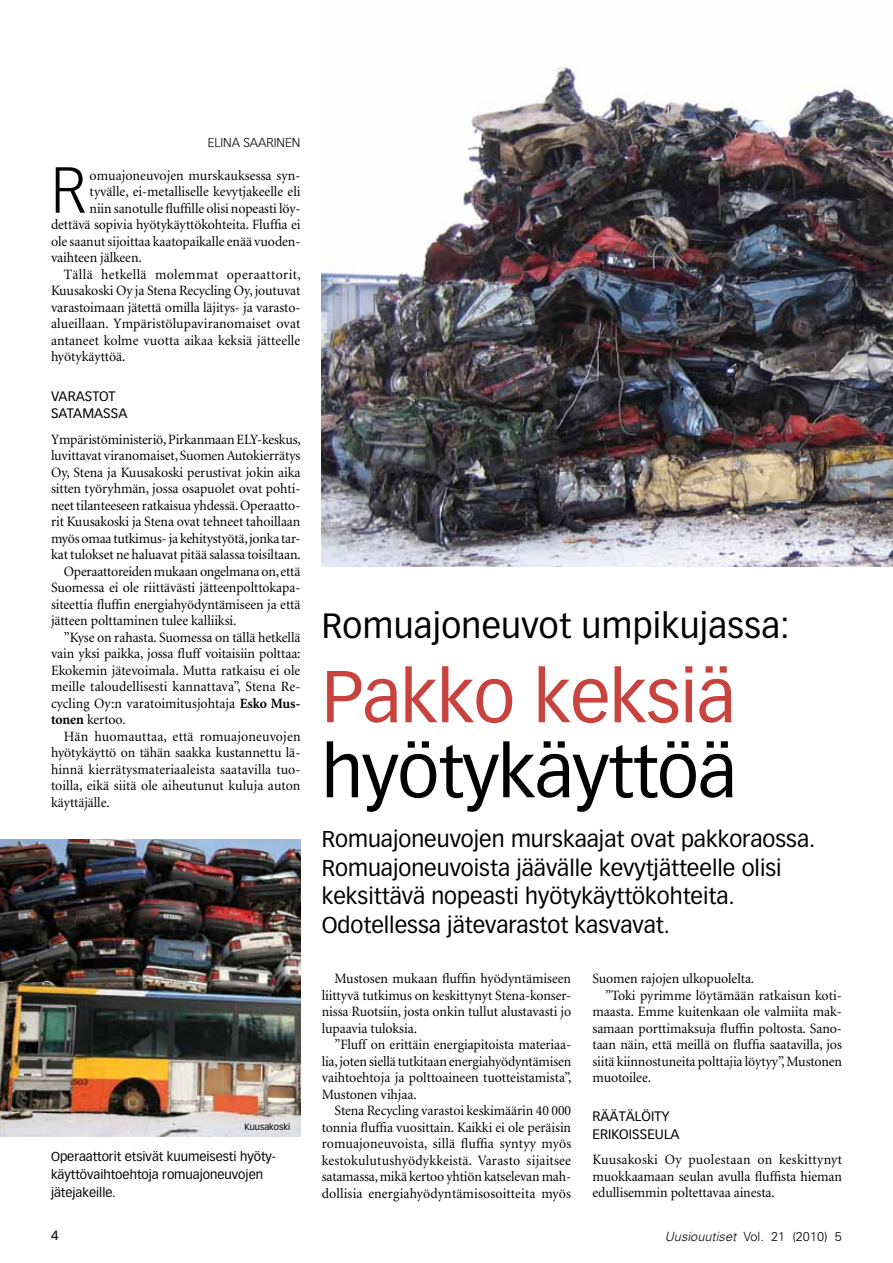
<style>
.page{position:relative;width:893px;height:1263px;background:#fff}
.page>*{position:absolute;margin:0;border:0;box-sizing:border-box;transform-origin:0 0}
.t1{font:72px "Vectora LH";letter-spacing:-.01em;color:#000}
.t2{font:72px "Vectora LH";letter-spacing:-.01em;color:#c8433e}
.t3{font:300 63.75px "Vectora LH";color:#000}
.t4{font:34.5px "Vectora LH";letter-spacing:.01em;color:#000}
.t5{font:22.5px/28.5px "Vectora LH";color:#000}
.t6{font:14.25px/16.5px "Minion";letter-spacing:-.005em;color:#000;text-align:justify}
.t7{font:14.25px "Minion";letter-spacing:.025em;color:#000}
.t8{font:14.25px "Minion";letter-spacing:.015em;color:#000}
.t9{font:13.5px/18px "Vectora LH";letter-spacing:.135em;color:#000}
.t10{font:13.5px "Univers";color:#000}
.t11{font:12.75px/18px "Vectora LH";color:#000}
.t12{font:300 12.75px "Univers";color:#000}
.t13{font:300 12.75px "Vectora LH";color:#000}
.t14{font:9px "Vectora LH";color:#000}
.s1{font-weight:700}
.s2{font-style:italic}
</style>
<div class="page">
<img style="left:322px;top:67px;width:571px;height:499px">
<img style="left:0;top:839px;width:300px;height:298px">
<p class="t13" style="left:208px;top:135px;width:94px">ELINA SAARINEN</p>
<h2 class="t3" style="left:51px;top:153px;width:31px">R</h2>
<p class="t6" style="left:90px;top:167px;width:212px">omuajoneuvojen murskauksessa syn-</p>
<p class="t6" style="left:90px;top:184px;width:212px">tyvälle, ei-metalliselle kevytjakeelle eli</p>
<p class="t6" style="left:90px;top:200px;width:212px">niin sanotulle fluffille olisi nopeasti löy-</p>
<p class="t6" style="left:51px;top:217px;width:251px">dettävä sopivia hyötykäyttökohteita. Fluffia ei</p>
<p class="t6" style="left:51px;top:233px;width:251px">ole saanut sijoittaa kaatopaikalle enää vuoden-</p>
<p class="t6" style="left:51px;top:250px;width:92px">vaihteen jälkeen.</p>
<p class="t7" style="left:64px;top:267px;width:239px">Tällä hetkellä molemmat operaattorit,</p>
<p class="t6" style="left:51px;top:283px;width:251px">Kuusakoski Oy ja Stena Recycling Oy, joutuvat</p>
<p class="t6" style="left:51px;top:299px;width:251px">varastoimaan jätettä omilla läjitys- ja varasto-</p>
<p class="t6" style="left:51px;top:316px;width:251px">alueillaan. Ympäristölupaviranomaiset ovat</p>
<p class="t6" style="left:51px;top:332px;width:251px">antaneet kolme vuotta aikaa keksiä jätteelle</p>
<p class="t6" style="left:51px;top:349px;width:76px">hyötykäyttöä.</p>
<p class="t9" style="left:51px;top:387px;width:76px">Varastot satamassa</p>
<p class="t6" style="left:51px;top:431px;width:251px">Ympäristöministeriö, Pirkanmaan ELY-keskus,</p>
<p class="t6" style="left:51px;top:448px;width:251px">luvittavat viranomaiset, Suomen Autokierrätys</p>
<p class="t6" style="left:51px;top:464px;width:251px">Oy, Stena ja Kuusakoski perustivat jokin aika</p>
<p class="t6" style="left:51px;top:481px;width:251px">sitten työryhmän, jossa osapuolet ovat pohti-</p>
<p class="t6" style="left:51px;top:497px;width:251px">neet tilanteeseen ratkaisua yhdessä. Operaatto-</p>
<p class="t6" style="left:51px;top:514px;width:251px">rit Kuusakoski ja Stena ovat tehneet tahoillaan</p>
<p class="t6" style="left:51px;top:530px;width:251px">myös omaa tutkimus- ja kehitystyötä, jonka tar-</p>
<p class="t6" style="left:51px;top:547px;width:251px">kat tulokset ne haluavat pitää salassa toisiltaan.</p>
<p class="t6" style="left:64px;top:563px;width:238px">Operaattoreiden mukaan ongelmana on, että</p>
<p class="t6" style="left:51px;top:580px;width:251px">Suomessa ei ole riittävästi jätteenpolttokapa-</p>
<p class="t6" style="left:51px;top:596px;width:251px">siteettia fluffin energiahyödyntämiseen ja että</p>
<p class="t6" style="left:51px;top:613px;width:187px">jätteen polttaminen tulee kalliiksi.</p>
<p class="t6" style="left:64px;top:629px;width:238px">”Kyse on rahasta. Suomessa on tällä hetkellä</p>
<p class="t6" style="left:51px;top:646px;width:251px">vain yksi paikka, jossa fluff voitaisiin polttaa:</p>
<p class="t6" style="left:51px;top:662px;width:251px">Ekokemin jätevoimala. Mutta ratkaisu ei ole</p>
<p class="t6" style="left:51px;top:679px;width:251px">meille taloudellisesti kannattava”, Stena Re-</p>
<p class="t6" style="left:51px;top:695px;width:251px">cycling Oy:n varatoimitusjohtaja <span class="s1">Esko Mus-</span></p>
<p class="t6" style="left:51px;top:712px;width:76px"><span class="s1">tonen</span> kertoo.</p>
<p class="t8" style="left:64px;top:729px;width:238px">Hän huomauttaa, että romuajoneuvojen</p>
<p class="t6" style="left:51px;top:745px;width:251px">hyötykäyttö on tähän saakka kustannettu lä-</p>
<p class="t6" style="left:51px;top:761px;width:251px">hinnä kierrätysmateriaaleista saatavilla tuo-</p>
<p class="t6" style="left:51px;top:778px;width:251px">toilla, eikä siitä ole aiheutunut kuluja auton</p>
<p class="t6" style="left:51px;top:794px;width:60px">käyttäjälle.</p>
<p class="t14" style="left:244px;top:1121px;width:47px">Kuusakoski</p>
<p class="t11" style="left:51px;top:1147px;width:227px">Operaattorit etsivät kuumeisesti hyöty&shy;käyttövaihtoehtoja romuajoneuvojen jätejakeille.</p>
<h3 class="t4" style="left:322px;top:606px;width:470px">Romuajoneuvot umpikujassa:</h3>
<h1 class="t2" style="left:322px;top:654px;width:415px">Pakko keksiä</h1>
<h1 class="t1" style="left:322px;top:729px;width:416px">hyötykäyttöä</h1>
<h3 class="t5" style="left:322px;top:825px;width:495px">Romuajoneuvojen murskaajat ovat pakkoraossa.<br>Romuajoneuvoista jäävälle kevytjätteelle olisi keksittävä nopeasti hyötykäyttökohteita.<br>Odotellessa jätevarastot kasvavat.</h3>
<p class="t6" style="left:322px;top:971px;width:251px;text-indent:13px">Mustosen mukaan fluffin hyödyntämiseen liittyvä tutkimus on keskittynyt Stena-konser&shy;nissa Ruotsiin, josta onkin tullut alustavasti jo lupaavia tuloksia.</p>
<p class="t6" style="left:322px;top:1037px;width:251px;text-indent:13px">”Fluff on erittäin energiapitoista materiaa&shy;lia, joten siellä tutkitaan energiahyödyntämisen vaihtoehtoja ja polttoaineen tuotteistamista”, Mustonen vihjaa.</p>
<p class="t6" style="left:322px;top:1103px;width:251px;text-indent:13px">Stena Recycling varastoi keskimäärin 40 000 tonnia fluffia vuosittain. Kaikki ei ole peräisin romuajoneuvoista, sillä fluffia syntyy myös kestokulutushyödykkeistä. Varasto sijaitsee satamassa, mikä kertoo yhtiön katselevan mah&shy;dollisia energiahyödyntämisosoitteita myös</p>
<p class="t6" style="left:592px;top:971px;width:163px">Suomen rajojen ulkopuolelta.</p>
<p class="t6" style="left:605px;top:987px;width:238px">”Toki pyrimme löytämään ratkaisun koti-</p>
<p class="t6" style="left:592px;top:1004px;width:251px">maasta. Emme kuitenkaan ole valmiita mak-</p>
<p class="t6" style="left:592px;top:1020px;width:251px">samaan porttimaksuja fluffin poltosta. Sano-</p>
<p class="t6" style="left:592px;top:1037px;width:251px">taan näin, että meillä on fluffia saatavilla, jos</p>
<p class="t6" style="left:592px;top:1053px;width:251px">siitä kiinnostuneita polttajia löytyy”, Mustonen</p>
<p class="t6" style="left:592px;top:1070px;width:60px">muotoilee.</p>
<p class="t9" style="left:592px;top:1108px;width:87px">Räätälöity erikoisseula</p>
<p class="t6" style="left:592px;top:1152px;width:251px">Kuusakoski Oy puolestaan on keskittynyt muokkaamaan seulan avulla fluffista hieman edullisemmin poltettavaa ainesta.</p>
<p class="t10" style="left:51px;top:1228px;width:9px">4</p>
<p class="t12" style="left:665px;top:1229px;width:179px"><span class="s2">Uusiouutiset</span> Vol. 21 (2010) 5</p>
</div>
